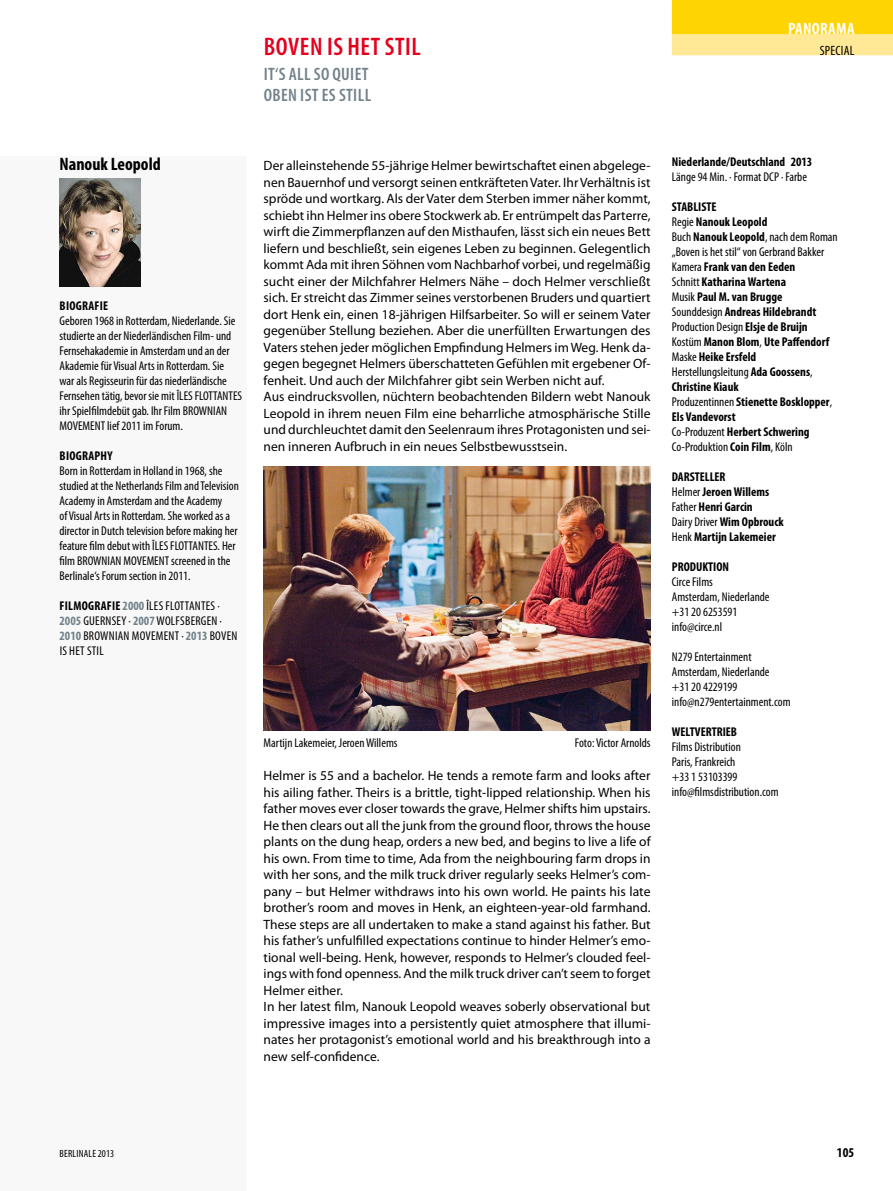
<style>
.page{position:relative;width:893px;height:1191px;background:#fff}
.page>*{position:absolute;margin:0;border:0;box-sizing:border-box;transform-origin:0 0}
.t1{font:600 condensed 25.5px "Myriad Pro";letter-spacing:.02em;color:#e3001d}
.t2{font:600 condensed 18px/20.7px "Myriad Pro";letter-spacing:.02em;color:#72828b}
.t3{font:700 condensed 18px "Myriad Pro";color:#000}
.t4{font:700 condensed 16.5px "Myriad Pro";letter-spacing:.02em;color:#fff}
.t5{font:13.5px/16.5px "Myriad Pro";color:#000}
.t6{font:condensed 13.5px "Myriad Pro";color:#000}
.t7{font:700 condensed 13.5px "Myriad Pro";color:#000}
.t8{font:condensed 12.75px/15px "Myriad Pro";color:#000}
.t9{font:700 condensed 12.75px/15px "Myriad Pro";color:#000}
.t10{font:condensed 10.5px "Myriad Pro";letter-spacing:.02em;color:#000}
.s1{font-weight:700;color:#72828b}
.s2{font-weight:400}
</style>
<div class="page">
<div style="left:0;top:156px;width:247px;height:1035px;background:#f8f8f8"></div>
<div style="left:672px;top:9px;width:221px;height:46px;background:#ffe997"></div>
<img style="left:264px;top:467px;width:387px;height:263px">
<img style="left:60px;top:178px;width:80px;height:109px">
<div style="left:672px;top:0;width:221px;height:34px;background:#ffd400"></div>
<p class="t4" style="left:788px;top:18px;width:68px">Panorama</p>
<h1 class="t1" style="left:264px;top:31px;width:158px">BOVEN IS HET STI L</h1>
<p class="t6" style="left:820px;top:43px;width:11px">Special</p>
<h2 class="t2" style="left:264px;top:64px;width:109px">IT‘S ALL SO QUIET<br>OBEN ISTES STI LL</h2>
<h2 class="t3" style="left:60px;top:153px;width:103px">Nanouk Leopold</h2>
<p class="t9" style="left:60px;top:298px;width:29px">BIOGRAFIE</p>
<p class="t8" style="left:60px;top:313px;width:184px">Geboren 1968 in Rotterdam, Niederlande. Sie studierte an der Niederländischen Film- und Fernsehakademie in Amsterdam und an der Akademie für Visual Arts in Rotterdam. Sie war als Regisseurin für das niederländische Fernsehen tätig, bevor sie mit ÎLES FLOTTANTES ihr Spielfilmdebüt gab. Ihr Film BROWNIAN MOVEMENT lief 2011 im Forum.</p>
<p class="t9" style="left:60px;top:448px;width:48px">BIOGRAPHY</p>
<p class="t8" style="left:60px;top:463px;width:181px">Born in Rotterdam in Holland in 1968, she studied at the Netherlands Film and Television Academy in Amsterdam and the Academy<br>of Visual Arts in Rotterdam. She worked as a director in Dutch television before making her feature film debut with ÎLES FLOTTANTES. Her film BROWNIAN MOVEMENT screened in the Berlinale‘s Forum section in 2011.</p>
<p class="t9" style="left:60px;top:598px;width:41px">FILMOGRAFIE</p>
<p class="t8" style="left:123px;top:598px;width:49px"><span class="s1">2000</span> Îles flottantes</p>
<p class="t8" style="left:217px;top:598px;width:4px">·</p>
<p class="t8" style="left:60px;top:613px;width:42px"><span class="s1">2005</span> Guernse</p>
<p class="t8" style="left:121px;top:613px;width:50px">y · <span class="s1">2007</span>Wolfsbergen</p>
<p class="t8" style="left:220px;top:613px;width:4px">·</p>
<p class="t8" style="left:60px;top:628px;width:36px"><span class="s1">2010</span> Brownian</p>
<p class="t8" style="left:132px;top:628px;width:15px">Movement</p>
<p class="t8" style="left:181px;top:628px;width:41px">· <span class="s1">2013</span> Boven</p>
<p class="t8" style="left:60px;top:643px;width:33px">ishetstil</p>
<p class="t5" style="left:264px;top:157px;width:389px">Der alleinstehende 55-jährige Helmer bewirtschaftet einen abgelege&shy;nen Bauernhof und versorgt seinen entkräfteten Vater. Ihr Verhältnis ist spröde und wortkarg. Als der Vater dem Sterben immer näher kommt, schiebt ihn Helmer ins obere Stockwerk ab. Er entrümpelt das Parterre, wirft die Zimmerpflanzen auf den Misthaufen, lässt sich ein neues Bett liefern und beschließt, sein eigenes Leben zu beginnen. Gelegentlich kommt Ada mit ihren Söhnen vom Nachbarhof vorbei, und regelmäßig sucht einer der Milchfahrer Helmers Nähe – doch Helmer verschließt sich. Er streicht das Zimmer seines verstorbenen Bruders und quartiert dort Henk ein, einen 18-jährigen Hilfsarbeiter. So will er seinem Vater gegenüber Stellung beziehen. Aber die unerfüllten Erwartungen des Vaters stehen jeder möglichen Empfindung Helmers im Weg. Henk da&shy;gegen begegnet Helmers überschatteten Gefühlen mit ergebener Of&shy;fenheit. Und auch der Milchfahrer gibt sein Werben nicht auf.<br>Aus eindrucksvollen, nüchtern beobachtenden Bildern webt Nanouk Leopold in ihrem neuen Film eine beharrliche atmosphärische Stille und durchleuchtet damit den Seelenraum ihres Protagonisten und sei&shy;nen inneren Aufbruch in ein neues Selbstbewusstsein.</p>
<p class="t8" style="left:264px;top:734px;width:135px">Martijn Lakemeier, Jeroen Willems</p>
<p class="t8" style="left:575px;top:734px;width:77px">Foto: Victor Arnolds</p>
<p class="t5" style="left:264px;top:767px;width:388px">Helmer is 55 and a bachelor. He tends a remote farm and looks after his ailing father. Theirs is a brittle, tight-lipped relationship. When his father moves ever closer towards the grave, Helmer shifts him upstairs.<br>He then clears out all the junk from the ground floor, throws the house plants on the dung heap, orders a new bed, and begins to live a life of his own. From time to time, Ada from the neighbouring farm drops in with her sons, and the milk truck driver regularly seeks Helmer’s com&shy;pany – but Helmer withdraws into his own world. He paints his late brother’s room and moves in Henk, an eighteen-year-old farmhand.<br>These steps are all undertaken to make a stand against his father. But his father’s unfulfilled expectations continue to hinder Helmer’s emo&shy;tional well-being. Henk, however, responds to Helmer’s clouded feel&shy;ings with fond openness. And the milk truck driver can’t seem to forget Helmer either.<br>In her latest film, Nanouk Leopold weaves soberly observational but impressive images into a persistently quiet atmosphere that illumi&shy;nates her protagonist’s emotional world and his breakthrough into a new self-confidence.</p>
<p class="t9" style="left:672px;top:154px;width:142px">Niederlande/Deutschland 2013</p>
<p class="t8" style="left:672px;top:169px;width:137px">Länge 94 Min. · Format DCP · Farbe</p>
<p class="t9" style="left:672px;top:199px;width:167px">STABLISTE<br><span class="s2">Regie</span> Nanouk Leopold<br><span class="s2">Buch</span> Nanouk Leopold<span class="s2">, nach dem Roman „Boven is het stil“ von Gerbrand Bakker<br>Kamera</span> Frank van den Eeden<br><span class="s2">Schnitt</span> Katharina Wartena<br><span class="s2">Musik</span> Paul M. van Brugge<br><span class="s2">Sounddesign</span> Andreas Hildebrandt<br><span class="s2">Production Design</span> Elsje de Bruijn<br><span class="s2">Kostüm</span> Manon Blom<span class="s2">,</span> Ute Paffendorf<br><span class="s2">Maske</span> Heike Ersfeld<br><span class="s2">Herstellungsleitung</span> Ada Goossens<span class="s2">,<br></span>Christine Kiauk<br><span class="s2">Produzentinnen</span> Stienette Bosklopper<span class="s2">,<br></span>Els Vandevorst<br><span class="s2">Co-Produzent</span> Herbert Schwering<br><span class="s2">Co-Produktion</span> Coin Film<span class="s2">, Köln</span></p>
<p class="t9" style="left:672px;top:469px;width:113px">DARSTELLER<br><span class="s2">Helmer</span> Jeroen Willems<br><span class="s2">Father</span> Henri Garcin<br><span class="s2">Dairy Driver</span> Wim Opbrouck<br><span class="s2">Henk</span> Martijn Lakemeier</p>
<p class="t9" style="left:672px;top:559px;width:43px">PRODUKTION</p>
<p class="t8" style="left:672px;top:574px;width:99px">Circe Films<br>Amsterdam, Niederlande +31 20 6253591 info@circe.nl</p>
<p class="t8" style="left:672px;top:649px;width:120px">N279 Entertainment<br>Amsterdam, Niederlande<br>+31 20 4229199 info@n279entertainment.com</p>
<p class="t9" style="left:672px;top:724px;width:7px">WELTVERTRIE</p>
<p class="t9" style="left:731px;top:724px;width:8px">B</p>
<p class="t8" style="left:672px;top:739px;width:108px">Films Distribution<br>Paris, Frankreich<br>+33 1 53103399 info@filmsdistribution.com</p>
<p class="t10" style="left:60px;top:1146px;width:56px">BERLINALE 2013</p>
<p class="t7" style="left:837px;top:1143px;width:19px">105</p>
</div>
